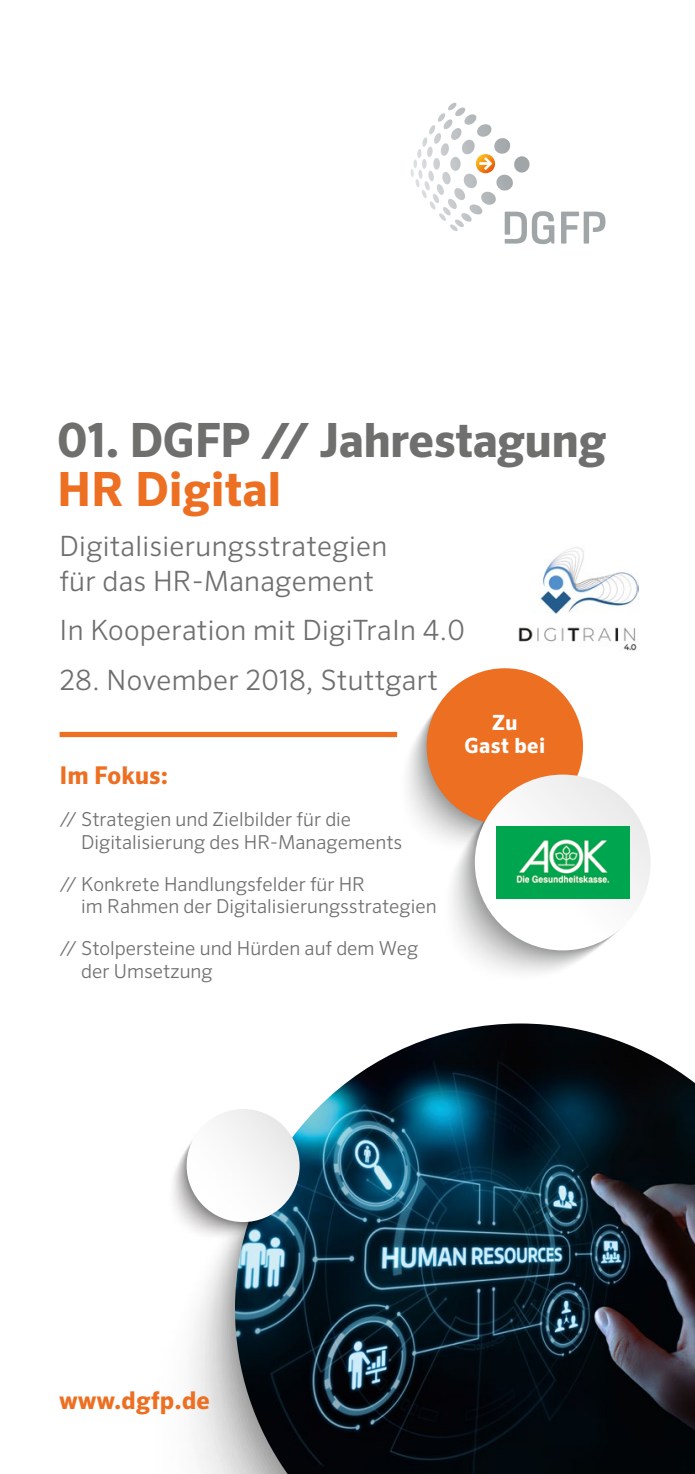
<style>
.page{position:relative;width:695px;height:1474px;background:#fff}
.page>*{position:absolute;margin:0;border:0;box-sizing:border-box;transform-origin:0 0}
.Headline_1{font:700 47.25px "Sero Pro";letter-spacing:-.01em;color:#6f6f6e}
.VA-Titel{font:700 47.25px "Sero Pro";color:#ed6f22}
.Headline_2{font:300 28px/34.6px "Sero Pro";letter-spacing:.01em;color:#6f6f6e}
.Headline_2-2{font:700 24.5px "Sero Pro";letter-spacing:.01em;color:#ed6f22}
.Headline_3{font:700 24.5px "Sero Pro";color:#ed6f22}
.Headline_4{font:700 21px/22.8px "Sero Pro";letter-spacing:.02em;color:#fff;text-align:center}
.copy_11pt{font:300 19.25px/22.4px "Sero Pro";color:#6f6f6e}
</style>
<div class="page">
<img style="left:235px;top:1023px;width:459px;height:450px">
<img style="left:394px;top:668px;width:189px;height:166px">
<img style="left:437px;top:759px;width:214px;height:214px">
<div style="left:426px;top:668px;width:157px;height:156px;background:#ed6f22;border-radius:50%"></div>
<div style="left:474px;top:774px;width:176px;height:176px;background:linear-gradient(to right,#fdfbfa,#f1f1f2);border-radius:88px"></div>
<img style="left:170px;top:1071px;width:169px;height:196px">
<div style="left:186px;top:1109px;width:113px;height:113px;background:linear-gradient(to right,#fefefe,#eeeded);border-radius:56px"></div>
<svg style="left:410px;top:103px;width:120px;height:74px"></svg>
<svg style="left:561px;top:212px;width:44px;height:31px"></svg>
<svg style="left:504px;top:211px;width:50px;height:33px"></svg>
<div style="left:60px;top:732px;width:337px;height:5px;background:#ed6f22"></div>
<img style="left:518px;top:547px;width:120px;height:103px">
<img style="left:496px;top:826px;width:133px;height:73px">
<p class="Headline_1" style="left:57px;top:411px;width:550px">01. DGFP // Jahrestagung</p>
<p class="VA-Titel" style="left:57px;top:460px;width:226px">HR Digital</p>
<p class="Headline_2" style="left:60px;top:528px;width:329px">Digitalisierungsstrategien für das HR-Management</p>
<p class="Headline_2" style="left:60px;top:612px;width:407px">In Kooperation mit DigiTraIn 4.0</p>
<p class="Headline_2" style="left:60px;top:662px;width:380px">28. November 2018, Stuttgart</p>
<p class="Headline_3" style="left:60px;top:760px;width:110px">Im Fokus:</p>
<p class="copy_11pt" style="left:81px;top:808px;width:322px;text-indent:-22px">// Strategien und Zielbilder für die<br>Digitalisierung des HR-Managements</p>
<p class="copy_11pt" style="left:81px;top:872px;width:357px;text-indent:-22px">// Konkrete Handlungsfelder für HR<br>im Rahmen der Digitalisierungsstrategien</p>
<p class="copy_11pt" style="left:81px;top:937px;width:338px;text-indent:-22px">// Stolpersteine und Hürden auf dem Weg der Umsetzung</p>
<p class="Headline_4" style="left:464px;top:711px;width:82px">Zu<br>Gast bei</p>
<p class="Headline_2-2" style="left:60px;top:1385px;width:152px">www.dgfp.de</p>
</div>
